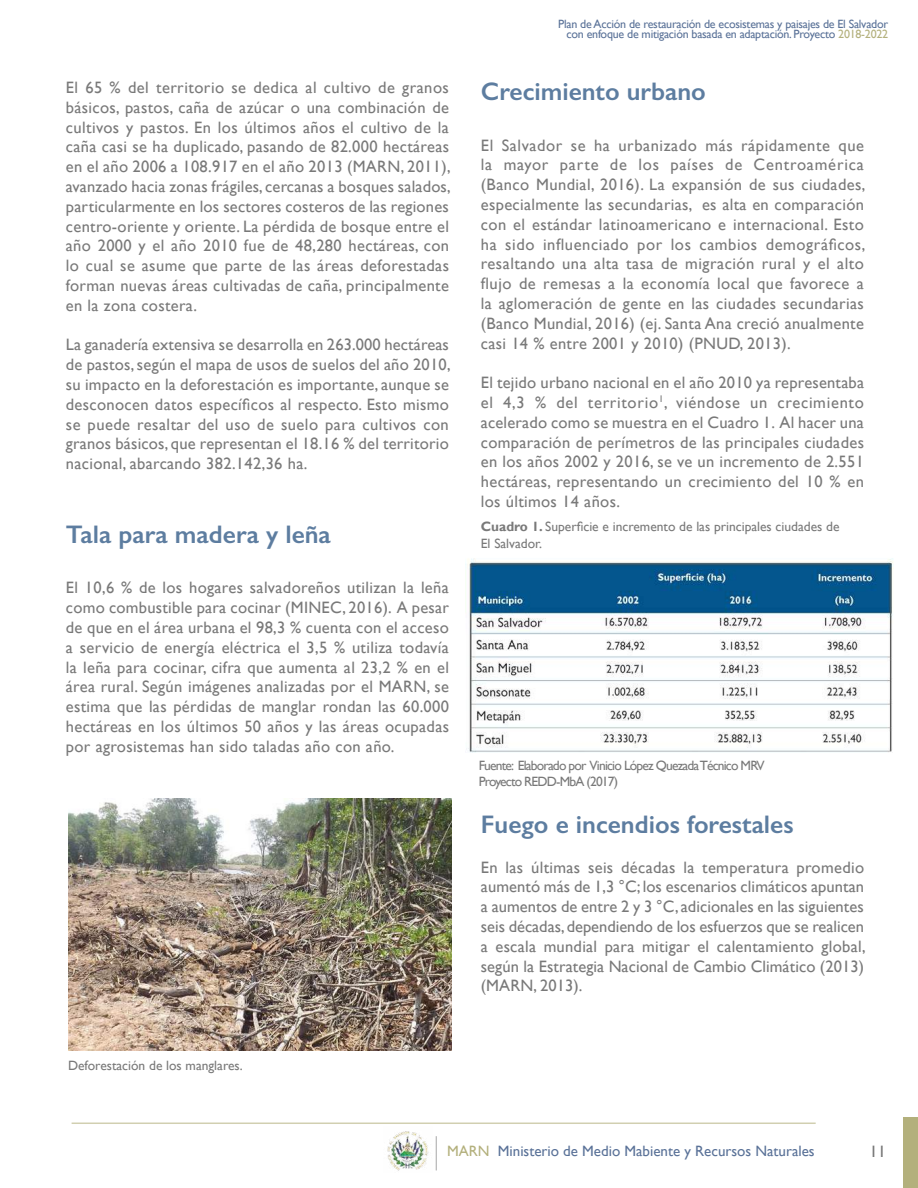
<style>
.page{position:relative;width:918px;height:1188px;background:#fff}
.page>*{position:absolute;margin:0;border:0;box-sizing:border-box;transform-origin:0 0}
.t1{font:600 25.5px "Gill Sans";color:#5d7da0}
.t2{font:16.5px/19.8px "Gill Sans";letter-spacing:.02em;color:#797979;text-align:justify}
.t3{font:16.5px "Gill Sans";color:#797979}
.t4{font:15px "Gill Sans";color:#5a7298}
.t5{font:13.5px/16.2px "Gill Sans";color:#797979}
.t6{font:13.5px/16.2px "Gill Sans";letter-spacing:-.06em;color:#797979}
.t7{font:12px/10.5px "Gill Sans";letter-spacing:-.02em;color:#5a7298;text-align:right}
.s1{color:#b3b07c}
.s2{font-weight:700}
</style>
<div class="page">
<hr style="left:72px;top:1123px;width:744px;height:1px;background:#b3b07c">
<div style="left:904px;top:1117px;width:14px;height:71px;background:#b3b07c"></div>
<img style="left:387px;top:1131px;width:42px;height:40px">
<hr style="left:436px;top:1136px;width:1px;height:34px;background:#000">
<img style="left:68px;top:798px;width:383px;height:252px">
<img style="left:467px;top:558px;width:426px;height:195px">
<p class="t2" style="left:66px;top:78px;width:386px">El 65 % del territorio se dedica al cultivo de granos básicos, pastos, caña de azúcar o una combinación de cultivos y pastos. En los últimos años el cultivo de la caña casi se ha duplicado, pasando de 82.000 hectáreas en el año 2006 a 108.917 en el año 2013 (MARN, 2011), avanzado hacia zonas frágiles, cercanas a bosques salados, particularmente en los sectores costeros de las regiones centro-oriente y oriente. La pérdida de bosque entre el año 2000 y el año 2010 fue de 48,280 hectáreas, con lo cual se asume que parte de las áreas deforestadas forman nuevas áreas cultivadas de caña, principalmente en la zona costera.</p>
<p class="t2" style="left:66px;top:335px;width:386px">La ganadería extensiva se desarrolla en 263.000 hectáreas de pastos, según el mapa de usos de suelos del año 2010, su impacto en la deforestación es importante, aunque se desconocen datos específicos al respecto. Esto mismo se puede resaltar del uso de suelo para cultivos con granos básicos, que representan el 18.16 % del territorio nacional, abarcando 382.142,36 ha.</p>
<h1 class="t1" style="left:66px;top:519px;width:267px">Tala para madera y leña</h1>
<p class="t2" style="left:66px;top:578px;width:385px">El 10,6 % de los hogares salvadoreños utilizan la leña como combustible para cocinar (MINEC, 2016). A pesar de que en el área urbana el 98,3 % cuenta con el acceso a servicio de energía eléctrica el 3,5 % utiliza todavía la leña para cocinar, cifra que aumenta al 23,2 % en el área rural. Según imágenes analizadas por el MARN, se estima que las pérdidas de manglar rondan las 60.000 hectáreas en los últimos 50 años y las áreas ocupadas por agrosistemas han sido taladas año con año.</p>
<p class="t5" style="left:68px;top:1058px;width:176px">Deforestación de los manglares.</p>
<p class="t7" style="left:558px;top:19px;width:331px">Plan de Acción de restauración de ecosistemas y paisajes de El Salvador con enfoque de mitigación basada en adaptación. Proyecto <span class="s1">2018-2022</span></p>
<h1 class="t1" style="left:481px;top:76px;width:226px">Crecimiento urbano</h1>
<p class="t2" style="left:481px;top:135px;width:386px">El Salvador se ha urbanizado más rápidamente que la mayor parte de los países de Centroamérica (Banco Mundial, 2016). La expansión de sus ciudades, especialmente las secundarias, es alta en comparación con el estándar latinoamericano e internacional. Esto ha sido influenciado por los cambios demográficos, resaltando una alta tasa de migración rural y el alto flujo de remesas a la economía local que favorece a la aglomeración de gente en las ciudades secundarias (Banco Mundial, 2016) (ej. Santa Ana creció anualmente casi 14 % entre 2001 y 2010) (PNUD, 2013).</p>
<p class="t2" style="left:481px;top:373px;width:385px">El tejido urbano nacional en el año 2010 ya representaba el 4,3 % del territorio<sup>1</sup>, viéndose un crecimiento acelerado como se muestra en el Cuadro 1. Al hacer una comparación de perímetros de las principales ciudades en los años 2002 y 2016, se ve un incremento de 2.551 hectáreas, representando un crecimiento del 10 % en los últimos 14 años.</p>
<p class="t5" style="left:481px;top:519px;width:360px"><span class="s2">Cuadro 1.</span> Superficie e incremento de las principales ciudades de<br>El Salvador.</p>
<p class="t6" style="left:479px;top:757px;width:288px">Fuente: Elaborado por Vinicio López Quezada Técnico MRV<br>Proyecto REDD-MbA (2017)</p>
<h1 class="t1" style="left:481px;top:809px;width:314px">Fuego e incendios forestales</h1>
<p class="t2" style="left:481px;top:858px;width:386px">En las últimas seis décadas la temperatura promedio aumentó más de 1,3 °C; los escenarios climáticos apuntan a aumentos de entre 2 y 3 °C, adicionales en las siguientes seis décadas, dependiendo de los esfuerzos que se realicen a escala mundial para mitigar el calentamiento global, según la Estrategia Nacional de Cambio Climático (2013) (MARN, 2013).</p>
<p class="t4" style="left:447px;top:1142px;width:369px"><span class="s1">MARN</span> Ministerio de Medio Mabiente y Recursos Naturales</p>
<p class="t3" style="left:870px;top:1141px;width:18px">11</p>
</div>
